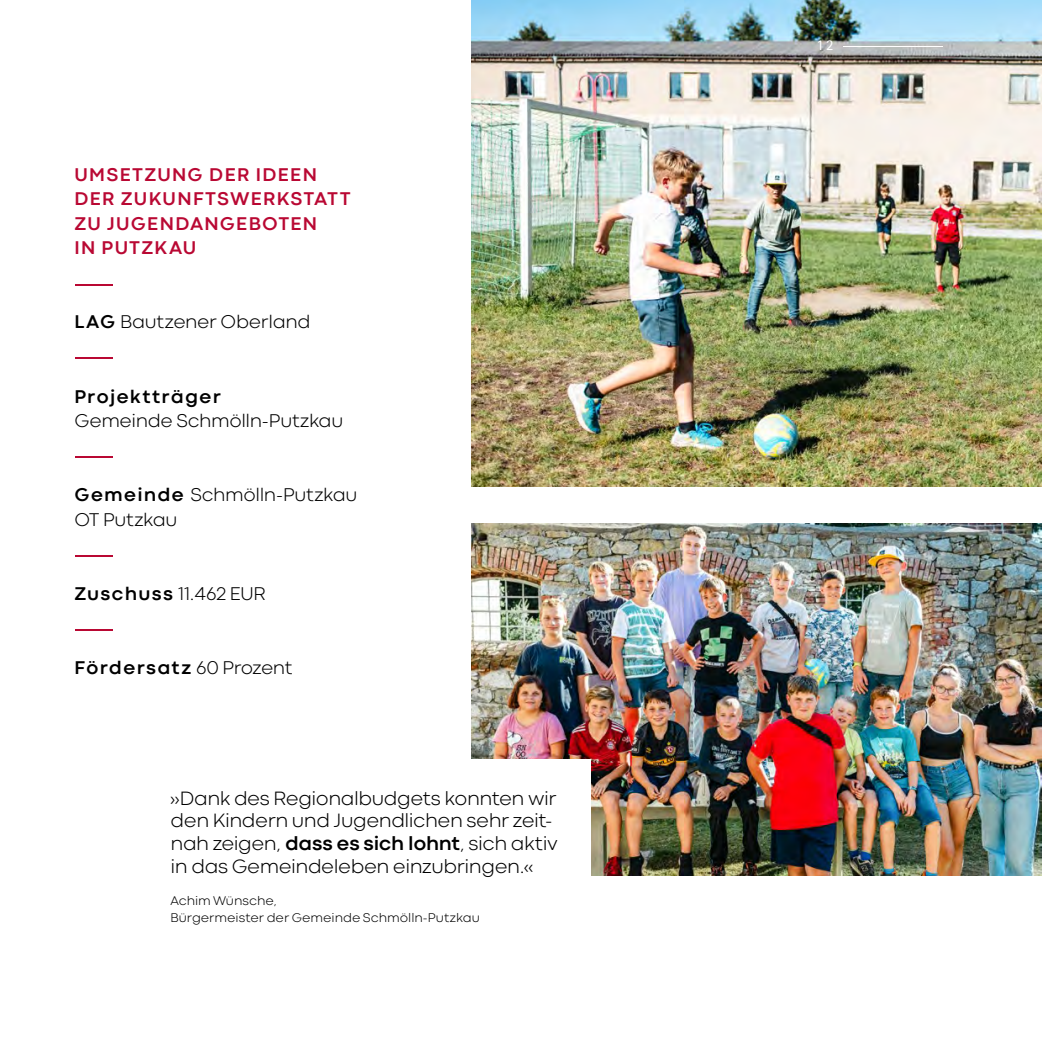
<style>
.page{position:relative;width:1042px;height:1042px;background:#fff}
.page>*{position:absolute;margin:0;border:0;box-sizing:border-box;transform-origin:0 0}
.t1{font:300 20.12px/22.8px "Codec Cold";letter-spacing:-.025em;color:#000}
.Texte_p_projektinfos{font:300 19.25px/24.5px "Codec Cold";letter-spacing:-.02em;color:#000}
.Texte_H1{font:700 19.25px/24.5px "Codec Cold";letter-spacing:.06em;color:#b90833}
.Texte_p_projektinfos-2{font:700 19.25px "Codec Cold";letter-spacing:.055em;color:#000}
.t2{font:14.88px "Rotis Sans Serif Pro";color:#fff}
.t3{font:300 13.12px/17.5px "Codec Cold";color:#000}
.s1{font-weight:700}
.s2{font-weight:300}
</style>
<div class="page">
<hr style="left:76px;top:284px;width:37px;height:2px;background:#b90833">
<img style="left:471px;top:0;width:571px;height:487px">
<img style="left:471px;top:524px;width:571px;height:351px">
<div style="left:94px;top:759px;width:496px;height:152px;background:#fff"></div>
<hr style="left:843px;top:46px;width:100px;height:1px;background:#fff">
<hr style="left:76px;top:357px;width:37px;height:2px;background:#b90833">
<hr style="left:76px;top:456px;width:37px;height:2px;background:#b90833">
<hr style="left:76px;top:555px;width:37px;height:1px;background:#b90833">
<hr style="left:76px;top:629px;width:37px;height:2px;background:#b90833">
<p class="Texte_H1" style="left:74px;top:162px;width:278px">UMSETZUNG DER IDEEN<br>DER ZUKUNFTSWERKSTATT<br>ZU JUGENDANGEBOTEN<br>IN PUTZKAU</p>
<p class="Texte_p_projektinfos" style="left:74px;top:310px;width:238px"><span class="s1">LAG</span> Bautzener Oberland</p>
<p class="Texte_p_projektinfos" style="left:74px;top:384px;width:270px"><span class="s1">Projektträger<br></span>Gemeinde Schmölln-Putzkau</p>
<p class="Texte_p_projektinfos" style="left:74px;top:483px;width:284px"><span class="s1">Gemeinde</span> Schmölln-Putzkau<br>OT Putzkau</p>
<p class="Texte_p_projektinfos" style="left:74px;top:581px;width:193px"><span class="s1">Zuschuss</span> 11.462 EUR</p>
<p class="Texte_p_projektinfos-2" style="left:74px;top:656px;width:220px">Fördersatz <span class="s2">60 Prozent</span></p>
<p class="t1" style="left:169px;top:787px;width:390px">»Dank des Regionalbudgets konnten wir den Kindern und Jugendlichen sehr zeit&shy;nah zeigen, <span class="s1">dass es sich lohnt</span>, sich aktiv in das Gemeindeleben einzubringen.«</p>
<p class="t3" style="left:170px;top:892px;width:311px">Achim Wünsche,<br>Bürgermeister der Gemeinde Schmölln-Putzkau</p>
<p class="t2" style="left:816px;top:36px;width:19px">12</p>
</div>
